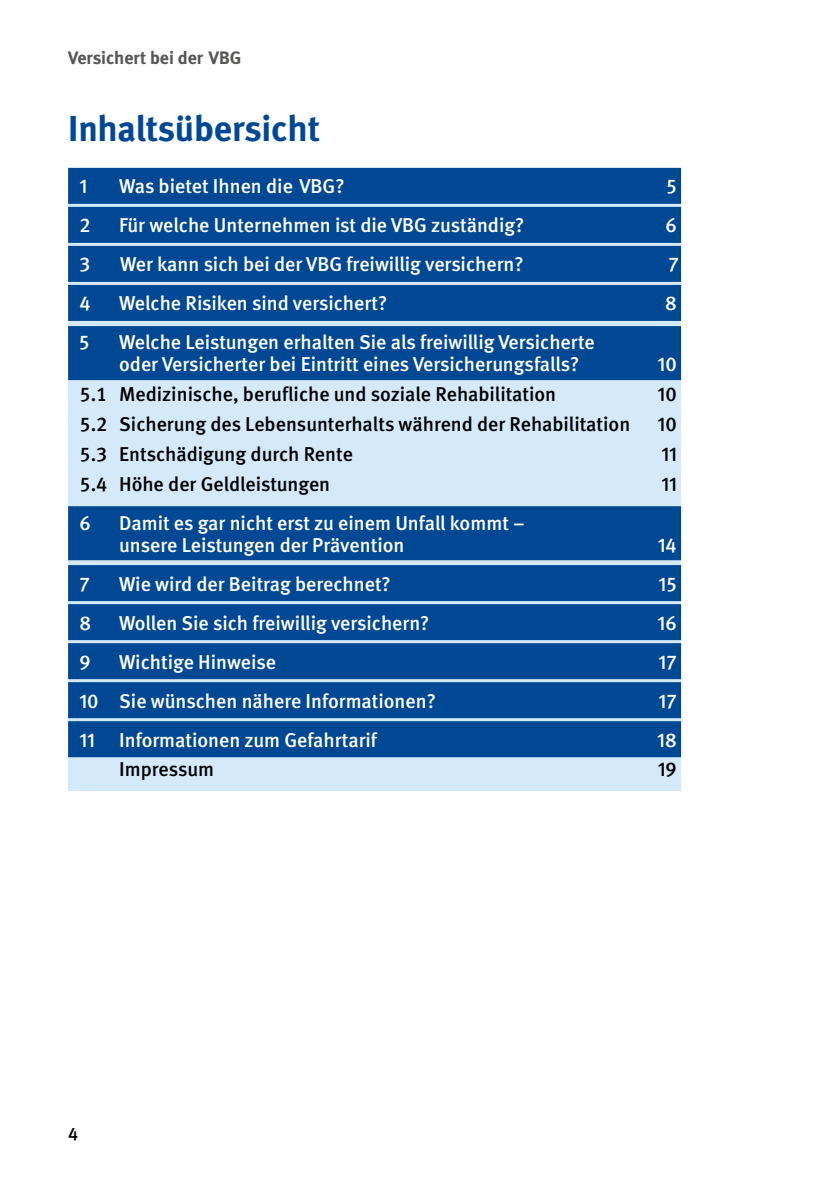
<style>
.page{position:relative;width:840px;height:1191px;background:#fff}
.page>*{position:absolute;margin:0;border:0;box-sizing:border-box;transform-origin:0 0}
._01_Überschriften_C_-_Überschrift_schwarz{font:700 36px "DGUV Meta";letter-spacing:-.005em;color:#004893}
._04_Inhaltsverzeichnis_Inhaltsverzeichnis{font:500 20px/22px "DGUV Meta";color:#fff}
._04_Inhaltsverzeichnis_Inhaltsverzeichnis-2{font:500 20px "DGUV Meta";color:#000}
.t1{font:700 18px "DGUV Meta";color:#565655}
.t2{font:500 18px "DGUV Meta";color:#000}
</style>
<div class="page">
<div style="left:68px;top:173px;width:612px;height:618px;background:#d4eafa"></div>
<div style="left:68px;top:168px;width:612px;height:36px;background:#004893"></div>
<div style="left:68px;top:207px;width:612px;height:36px;background:#004893"></div>
<div style="left:68px;top:246px;width:612px;height:36px;background:#004893"></div>
<div style="left:68px;top:285px;width:612px;height:36px;background:#004893"></div>
<div style="left:68px;top:326px;width:612px;height:54px;background:#004893"></div>
<div style="left:68px;top:506px;width:612px;height:54px;background:#004893"></div>
<div style="left:68px;top:565px;width:612px;height:36px;background:#004893"></div>
<div style="left:68px;top:604px;width:612px;height:36px;background:#004893"></div>
<div style="left:68px;top:643px;width:612px;height:36px;background:#004893"></div>
<div style="left:68px;top:682px;width:612px;height:36px;background:#004893"></div>
<div style="left:68px;top:721px;width:612px;height:36px;background:#004893"></div>
<p class="t1" style="left:68px;top:47px;width:175px">Versichert bei der VBG</p>
<h1 class="_01_Überschriften_C_-_Überschrift_schwarz" style="left:68px;top:107px;width:253px">Inhaltsübersicht</h1>
<p class="_04_Inhaltsverzeichnis_Inhaltsverzeichnis" style="left:79px;top:176px;width:9px">1</p>
<p class="_04_Inhaltsverzeichnis_Inhaltsverzeichnis" style="left:119px;top:176px;width:227px">Was bietet Ihnen die VBG?</p>
<p class="_04_Inhaltsverzeichnis_Inhaltsverzeichnis" style="left:666px;top:176px;width:11px">5</p>
<p class="_04_Inhaltsverzeichnis_Inhaltsverzeichnis" style="left:79px;top:215px;width:13px">2</p>
<p class="_04_Inhaltsverzeichnis_Inhaltsverzeichnis" style="left:119px;top:215px;width:406px">Für welche Unternehmen ist die VBG zuständig?</p>
<p class="_04_Inhaltsverzeichnis_Inhaltsverzeichnis" style="left:665px;top:215px;width:13px">6</p>
<p class="_04_Inhaltsverzeichnis_Inhaltsverzeichnis" style="left:79px;top:254px;width:12px">3</p>
<p class="_04_Inhaltsverzeichnis_Inhaltsverzeichnis" style="left:120px;top:254px;width:405px">Wer kann sich bei der VBG freiwillig versichern?</p>
<p class="_04_Inhaltsverzeichnis_Inhaltsverzeichnis" style="left:668px;top:254px;width:12px">7</p>
<p class="_04_Inhaltsverzeichnis_Inhaltsverzeichnis" style="left:79px;top:293px;width:13px">4</p>
<p class="_04_Inhaltsverzeichnis_Inhaltsverzeichnis" style="left:119px;top:293px;width:269px">Welche Risiken sind versichert?</p>
<p class="_04_Inhaltsverzeichnis_Inhaltsverzeichnis" style="left:664px;top:293px;width:13px">8</p>
<p class="_04_Inhaltsverzeichnis_Inhaltsverzeichnis" style="left:79px;top:332px;width:11px">5</p>
<p class="_04_Inhaltsverzeichnis_Inhaltsverzeichnis" style="left:119px;top:332px;width:477px">Welche Leistungen erhalten Sie als freiwillig Versicherte oder Versicherter bei Eintritt eines Versicherungsfalls?</p>
<p class="_04_Inhaltsverzeichnis_Inhaltsverzeichnis" style="left:657px;top:354px;width:21px">10</p>
<p class="_04_Inhaltsverzeichnis_Inhaltsverzeichnis-2" style="left:79px;top:383px;width:478px">5.1 Medizinische, berufliche und soziale Rehabilitation</p>
<p class="_04_Inhaltsverzeichnis_Inhaltsverzeichnis-2" style="left:657px;top:383px;width:21px">10</p>
<p class="_04_Inhaltsverzeichnis_Inhaltsverzeichnis-2" style="left:79px;top:412px;width:552px">5.2 Sicherung des Lebensunterhalts während der Rehabilitation</p>
<p class="_04_Inhaltsverzeichnis_Inhaltsverzeichnis-2" style="left:657px;top:412px;width:21px">10</p>
<p class="_04_Inhaltsverzeichnis_Inhaltsverzeichnis-2" style="left:79px;top:442px;width:275px">5.3 Entschädigung durch Rente</p>
<p class="_04_Inhaltsverzeichnis_Inhaltsverzeichnis-2" style="left:661px;top:442px;width:17px">11</p>
<p class="_04_Inhaltsverzeichnis_Inhaltsverzeichnis-2" style="left:79px;top:472px;width:252px">5.4 Höhe der Geldleistungen</p>
<p class="_04_Inhaltsverzeichnis_Inhaltsverzeichnis-2" style="left:661px;top:472px;width:17px">11</p>
<p class="_04_Inhaltsverzeichnis_Inhaltsverzeichnis" style="left:79px;top:512px;width:13px">6</p>
<p class="_04_Inhaltsverzeichnis_Inhaltsverzeichnis" style="left:119px;top:512px;width:407px">Damit es gar nicht erst zu einem Unfall kommt – unsere Leistungen der Prävention</p>
<p class="_04_Inhaltsverzeichnis_Inhaltsverzeichnis" style="left:657px;top:534px;width:20px">14</p>
<p class="_04_Inhaltsverzeichnis_Inhaltsverzeichnis" style="left:79px;top:573px;width:12px">7</p>
<p class="_04_Inhaltsverzeichnis_Inhaltsverzeichnis" style="left:119px;top:573px;width:273px">Wie wird der Beitrag berechnet?</p>
<p class="_04_Inhaltsverzeichnis_Inhaltsverzeichnis" style="left:658px;top:573px;width:20px">15</p>
<p class="_04_Inhaltsverzeichnis_Inhaltsverzeichnis" style="left:79px;top:612px;width:13px">8</p>
<p class="_04_Inhaltsverzeichnis_Inhaltsverzeichnis" style="left:119px;top:612px;width:312px">Wollen Sie sich freiwillig versichern?</p>
<p class="_04_Inhaltsverzeichnis_Inhaltsverzeichnis" style="left:657px;top:612px;width:21px">16</p>
<p class="_04_Inhaltsverzeichnis_Inhaltsverzeichnis" style="left:79px;top:651px;width:13px">9</p>
<p class="_04_Inhaltsverzeichnis_Inhaltsverzeichnis" style="left:119px;top:651px;width:158px">Wichtige Hinweise</p>
<p class="_04_Inhaltsverzeichnis_Inhaltsverzeichnis" style="left:658px;top:651px;width:20px">17</p>
<p class="_04_Inhaltsverzeichnis_Inhaltsverzeichnis" style="left:79px;top:690px;width:358px">10 Sie wünschen nähere Informationen?</p>
<p class="_04_Inhaltsverzeichnis_Inhaltsverzeichnis" style="left:658px;top:690px;width:20px">17</p>
<p class="_04_Inhaltsverzeichnis_Inhaltsverzeichnis" style="left:79px;top:729px;width:299px">11 Informationen zum Gefahrtarif</p>
<p class="_04_Inhaltsverzeichnis_Inhaltsverzeichnis" style="left:656px;top:729px;width:21px">18</p>
<p class="_04_Inhaltsverzeichnis_Inhaltsverzeichnis-2" style="left:119px;top:758px;width:96px">Impressum</p>
<p class="_04_Inhaltsverzeichnis_Inhaltsverzeichnis-2" style="left:657px;top:758px;width:20px">19</p>
<p class="t2" style="left:68px;top:1123px;width:12px">4</p>
</div>
